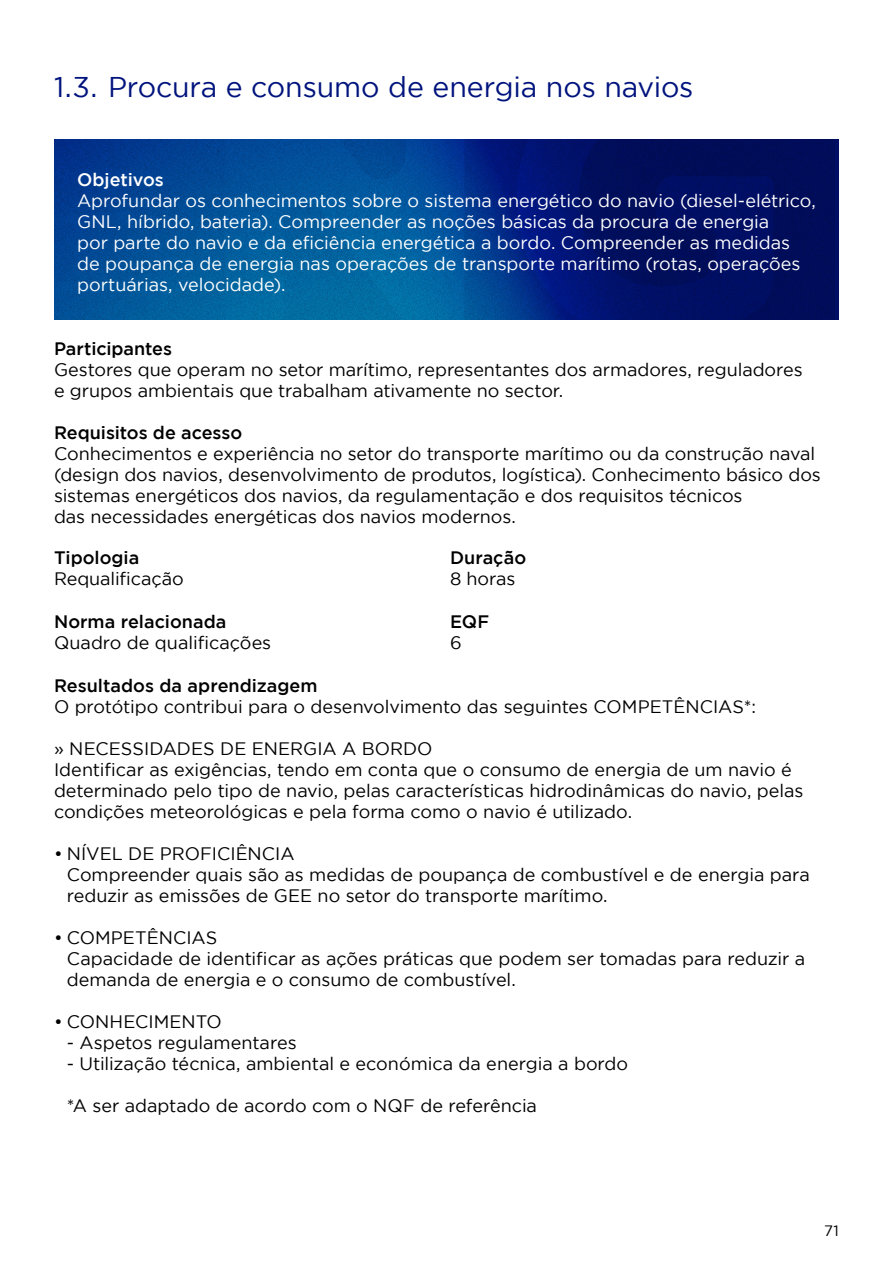
<style>
.page{position:relative;width:893px;height:1263px;background:#fff}
.page>*{position:absolute;margin:0;border:0;box-sizing:border-box;transform-origin:0 0}
.t1{font:28.5px "Gotham";letter-spacing:-.01em;color:#01137d}
.t2{font:18px/21px "Gotham";letter-spacing:-.005em;color:#000}
.t3{font:18px/21px "Gotham";color:#fff}
.t4{font:500 18px "Gotham";color:#000}
.t5{font:500 18px "Gotham";letter-spacing:-.005em;color:#fff}
.t6{font:15px "Gotham";color:#000}
</style>
<div class="page">
<img style="left:54px;top:139px;width:785px;height:181px">
<p class="t1" style="left:54px;top:71px;width:641px">1.3. Procura e consumo de energia nos navios</p>
<p class="t5" style="left:77px;top:169px;width:88px">Objetivos</p>
<p class="t3" style="left:77px;top:190px;width:740px">Aprofundar os conhecimentos sobre o sistema energético do navio (diesel-elétrico, GNL, híbrido, bateria). Compreender as noções básicas da procura de energia<br>por parte do navio e da eficiência energética a bordo. Compreender as medidas de poupança de energia nas operações de transporte marítimo (rotas, operações portuárias, velocidade).</p>
<p class="t4" style="left:54px;top:339px;width:120px">Participantes</p>
<p class="t2" style="left:54px;top:359px;width:750px">Gestores que operam no setor marítimo, representantes dos armadores, reguladores e grupos ambientais que trabalham ativamente no sector.</p>
<p class="t4" style="left:54px;top:423px;width:190px">Requisitos de acesso</p>
<p class="t2" style="left:54px;top:443px;width:768px">Conhecimentos e experiência no setor do transporte marítimo ou da construção naval (design dos navios, desenvolvimento de produtos, logística). Conhecimento básico dos sistemas energéticos dos navios, da regulamentação e dos requisitos técnicos<br>das necessidades energéticas dos navios modernos.</p>
<p class="t4" style="left:54px;top:547px;width:87px">Tipologia</p>
<p class="t2" style="left:54px;top:567px;width:131px">Requalificação</p>
<p class="t4" style="left:450px;top:547px;width:78px">Duração</p>
<p class="t2" style="left:450px;top:567px;width:67px">8 horas</p>
<p class="t4" style="left:54px;top:611px;width:174px">Norma relacionada</p>
<p class="t2" style="left:54px;top:631px;width:219px">Quadro de qualificações</p>
<p class="t4" style="left:450px;top:611px;width:41px">EQF</p>
<p class="t2" style="left:450px;top:631px;width:13px">6</p>
<p class="t4" style="left:54px;top:675px;width:265px">Resultados da aprendizagem</p>
<p class="t2" style="left:54px;top:695px;width:703px">O protótipo contribui para o desenvolvimento das seguintes COMPETÊNCIAS*:</p>
<p class="t2" style="left:54px;top:737px;width:380px">» NECESSIDADES DE ENERGIA A BORDO</p>
<p class="t2" style="left:54px;top:758px;width:751px">Identificar as exigências, tendo em conta que o consumo de energia de um navio é determinado pelo tipo de navio, pelas características hidrodinâmicas do navio, pelas condições meteorológicas e pela forma como o navio é utilizado.</p>
<p class="t2" style="left:67px;top:842px;width:745px;text-indent:-13px">• NÍVEL DE PROFICIÊNCIA<br>Compreender quais são as medidas de poupança de combustível e de energia para reduzir as emissões de GEE no setor do transporte marítimo.</p>
<p class="t2" style="left:67px;top:926px;width:740px;text-indent:-13px">• COMPETÊNCIAS<br>Capacidade de identificar as ações práticas que podem ser tomadas para reduzir a demanda de energia e o consumo de combustível.</p>
<p class="t2" style="left:54px;top:1010px;width:169px">• CONHECIMENTO</p>
<p class="t2" style="left:67px;top:1031px;width:231px">- Aspetos regulamentares</p>
<p class="t2" style="left:67px;top:1052px;width:563px">- Utilização técnica, ambiental e económica da energia a bordo</p>
<p class="t2" style="left:67px;top:1094px;width:472px">*A ser adaptado de acordo com o NQF de referência</p>
<p class="t6" style="left:824px;top:1223px;width:16px">71</p>
</div>
